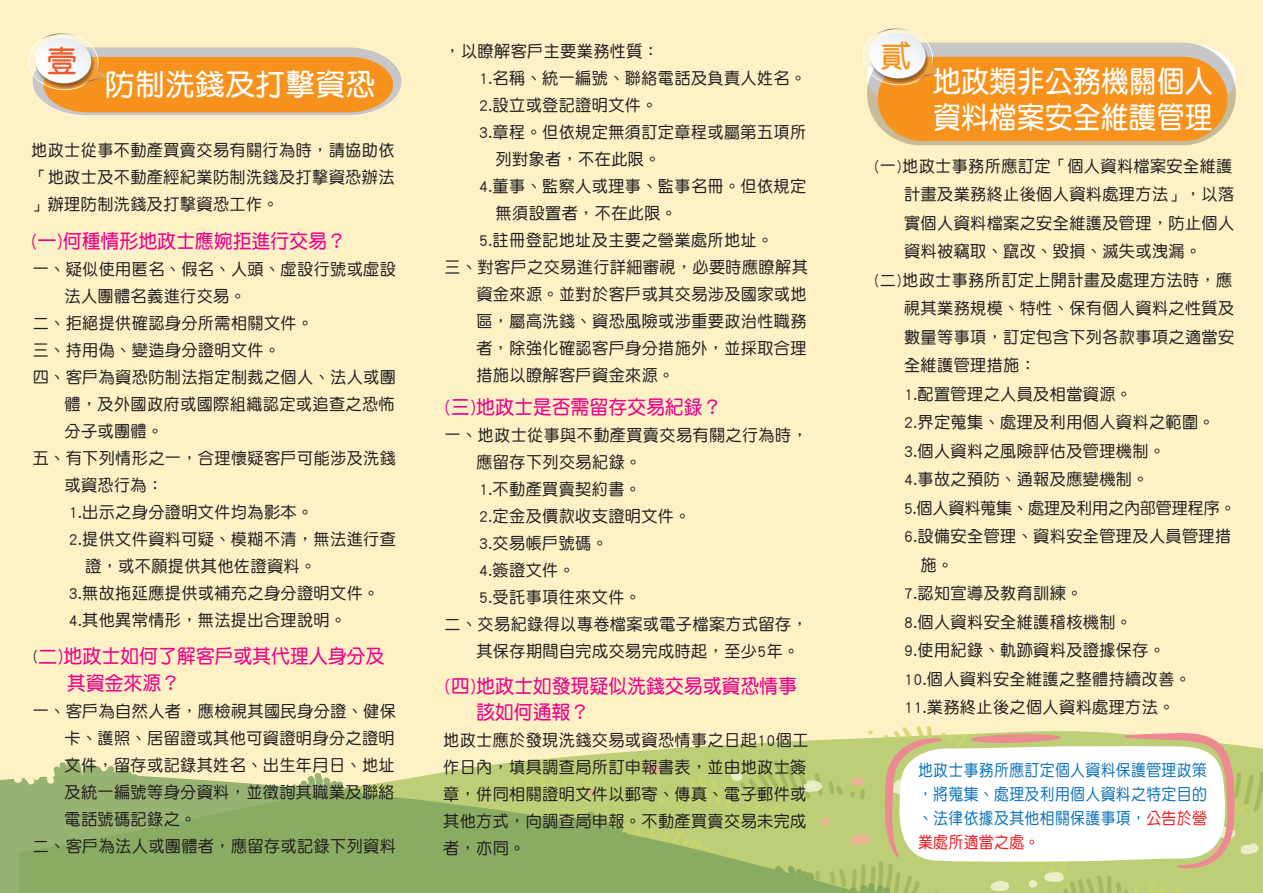
<style>
.page{position:relative;width:1263px;height:893px;background:#fef1c6}
.page>*{position:absolute;margin:0;border:0;box-sizing:border-box;transform-origin:0 0}
.t1{font:30.75px "DF Yuan Std W7";color:#f15929}
.t2{font:30.75px "DF Yuan Std W7";color:#f7931d}
.t3{font:30px/36px "DF Yuan Std W7";letter-spacing:.025em;color:#fff;scale:.91 1}
.t4{font:30px "DF Yuan Std W7";letter-spacing:.025em;color:#fff}
.t5{font:19.5px/27px "DF Yuan Std W7";letter-spacing:.025em;color:#ed028c;scale:.94 1}
.t6{font:16.5px/27px "DF Yuan Std W5";letter-spacing:.025em;color:#231f20;text-align:justify}
.t7{font:16.5px/24px "DF Yuan Std W5";letter-spacing:.025em;color:#1074bc;text-align:justify;scale:.9 1}
.t8{font:16.5px "DF Yuan Std W5";letter-spacing:-.01em;color:#231f20}
.s1{font-family:"DF Yuan Std W5";font-size:16.5px;color:#231f20}
.s2{color:#ee1d23}
</style>
<div class="page">
<svg style="left:546px;top:726px;width:717px;height:38px"></svg>
<svg style="left:1175px;top:764px;width:88px;height:129px;background:#bcce76"></svg>
<svg style="left:0;top:759px;width:1175px;height:134px;background:#a6be72"></svg>
<svg style="left:28px;top:33px;width:373px;height:83px"></svg>
<svg style="left:862px;top:28px;width:374px;height:117px"></svg>
<svg style="left:884px;top:733px;width:350px;height:136px;background:#f2eede"></svg>
<h1 class="t1" style="left:47px;top:44px;width:32px">壹</h1>
<p class="t6" style="left:445px;top:37px;width:216px">，以瞭解客戶主要業務性質：</p>
<p class="t6" style="left:479px;top:64px;width:329px">1.名稱、統一編號、聯絡電話及負責人姓名。</p>
<p class="t6" style="left:479px;top:91px;width:180px">2.設立或登記證明文件。</p>
<p class="t6" style="left:479px;top:118px;width:329px">3.章程。但依規定無須訂定章程或屬第五項所</p>
<p class="t6" style="left:496px;top:145px;width:166px">列對象者，不在此限。</p>
<p class="t6" style="left:479px;top:172px;width:329px">4.董事、監察人或理事、監事名冊。但依規定</p>
<p class="t6" style="left:496px;top:199px;width:183px">無須設置者，不在此限。</p>
<p class="t6" style="left:479px;top:226px;width:296px">5.註冊登記地址及主要之營業處所地址。</p>
<p class="t6" style="left:445px;top:253px;width:365px">三、對客戶之交易進行詳細審視，必要時應瞭解其</p>
<p class="t6" style="left:476px;top:280px;width:332px">資金來源。並對於客戶或其交易涉及國家或地</p>
<p class="t6" style="left:476px;top:307px;width:332px">區，屬高洗錢、資恐風險或涉重要政治性職務</p>
<p class="t6" style="left:476px;top:334px;width:332px">者，除強化確認客戶身分措施外，並採取合理</p>
<p class="t6" style="left:476px;top:361px;width:199px">措施以瞭解客戶資金來源。</p>
<p class="t5" style="left:445px;top:393px;width:296px">(三)地政士是否需留存交易紀錄？</p>
<p class="t6" style="left:445px;top:421px;width:365px">一、地政士從事與不動產買賣交易有關之行為時，</p>
<p class="t6" style="left:476px;top:448px;width:166px">應留存下列交易紀錄。</p>
<p class="t6" style="left:479px;top:475px;width:163px">1.不動產買賣契約書。</p>
<p class="t6" style="left:479px;top:502px;width:213px">2.定金及價款收支證明文件。</p>
<p class="t6" style="left:479px;top:529px;width:130px">3.交易帳戶號碼。</p>
<p class="t6" style="left:479px;top:556px;width:97px">4.簽證文件。</p>
<p class="t6" style="left:479px;top:583px;width:163px">5.受託事項往來文件。</p>
<p class="t6" style="left:445px;top:610px;width:365px">二、交易紀錄得以專卷檔案或電子檔案方式留存，</p>
<p class="t6" style="left:476px;top:637px;width:324px">其保存期間自完成交易完成時起，至少5年。</p>
<p class="t5" style="left:476px;top:673px;width:342px;line-height:25.5px;text-indent:-32px">(四)地政士如發現疑似洗錢交易或資恐情事該如何通報？</p>
<p class="t6" style="left:443px;top:726px;width:367px;text-align:left">地政士應於發現洗錢交易或資恐情事之日起10個工作日內，填具調查局所訂申報書表，並由地政士簽章，併同相關證明文件以郵寄、傳真、電子郵件或其他方式，向調查局申報。不動產買賣交易未完成者，亦同。</p>
<h2 class="t4" style="left:105px;top:68px;width:271px">防制洗錢及打擊資恐</h2>
<p class="t6" style="left:31px;top:137px;width:365px">地政士從事不動產買賣交易有關行為時，請協助依「地政士及不動產經紀業防制洗錢及打擊資恐辦法」辦理防制洗錢及打擊資恐工作。</p>
<p class="t5" style="left:31px;top:227px;width:336px">(一)何種情形地政士應婉拒進行交易？</p>
<p class="t6" style="left:33px;top:255px;width:365px">一、疑似使用匿名、假名、人頭、虛設行號或虛設</p>
<p class="t6" style="left:65px;top:282px;width:183px">法人團體名義進行交易。</p>
<p class="t6" style="left:33px;top:309px;width:282px">二、拒絕提供確認身分所需相關文件。</p>
<p class="t6" style="left:33px;top:336px;width:249px">三、持用偽、變造身分證明文件。</p>
<p class="t6" style="left:33px;top:363px;width:365px">四、客戶為資恐防制法指定制裁之個人、法人或團</p>
<p class="t6" style="left:65px;top:390px;width:332px">體，及外國政府或國際組織認定或追查之恐怖</p>
<p class="t6" style="left:65px;top:417px;width:100px">分子或團體。</p>
<p class="t6" style="left:33px;top:444px;width:365px">五、有下列情形之一，合理懷疑客戶可能涉及洗錢</p>
<p class="t6" style="left:65px;top:471px;width:100px">或資恐行為：</p>
<p class="t6" style="left:69px;top:498px;width:246px">1.出示之身分證明文件均為影本。</p>
<p class="t6" style="left:69px;top:525px;width:329px">2.提供文件資料可疑、模糊不清，無法進行查</p>
<p class="t6" style="left:85px;top:552px;width:232px">證，或不願提供其他佐證資料。</p>
<p class="t6" style="left:69px;top:579px;width:312px">3.無故拖延應提供或補充之身分證明文件。</p>
<p class="t6" style="left:69px;top:606px;width:279px">4.其他異常情形，無法提出合理說明。</p>
<p class="t5" style="left:67px;top:643px;width:339px;text-indent:-35px"><span class="s1">(</span>二)地政士如何了解客戶或其代理人身分及其資金來源？</p>
<p class="t6" style="left:33px;top:698px;width:365px">一、客戶為自然人者，應檢視其國民身分證、健保</p>
<p class="t6" style="left:65px;top:725px;width:332px">卡、護照、居留證或其他可資證明身分之證明</p>
<p class="t6" style="left:65px;top:752px;width:332px">文件，留存或記錄其姓名、出生年月日、地址</p>
<p class="t6" style="left:65px;top:779px;width:332px">及統一編號等身分資料，並徵詢其職業及聯絡</p>
<p class="t6" style="left:65px;top:806px;width:133px">電話號碼記錄之。</p>
<p class="t6" style="left:33px;top:833px;width:365px">二、客戶為法人或團體者，應留存或記錄下列資料</p>
<h1 class="t2" style="left:881px;top:39px;width:32px">貳</h1>
<h2 class="t3" style="left:933px;top:62px;width:308px">地政類非公務機關個人資料檔案安全維護管理</h2>
<p class="t6" style="left:874px;top:152px;width:360px">(一)地政士事務所應訂定「個人資料檔案安全維護</p>
<p class="t6" style="left:904px;top:181px;width:332px">計畫及業務終止後個人資料處理方法」，以落</p>
<p class="t6" style="left:904px;top:209px;width:332px">實個人資料檔案之安全維護及管理，防止個人</p>
<p class="t6" style="left:904px;top:238px;width:299px">資料被竊取、竄改、毀損、滅失或洩漏。</p>
<p class="t6" style="left:874px;top:266px;width:360px">(二)地政士事務所訂定上開計畫及處理方法時，應</p>
<p class="t6" style="left:904px;top:295px;width:332px">視其業務規模、特性、保有個人資料之性質及</p>
<p class="t6" style="left:904px;top:323px;width:332px">數量等事項，訂定包含下列各款事項之適當安</p>
<p class="t6" style="left:904px;top:351px;width:133px">全維護管理措施：</p>
<p class="t6" style="left:904px;top:380px;width:229px">1.配置管理之人員及相當資源。</p>
<p class="t6" style="left:904px;top:408px;width:312px">2.界定蒐集、處理及利用個人資料之範圍。</p>
<p class="t6" style="left:904px;top:437px;width:263px">3.個人資料之風險評估及管理機制。</p>
<p class="t6" style="left:904px;top:465px;width:246px">4.事故之預防、通報及應變機制。</p>
<p class="t8" style="left:904px;top:499px;width:333px">5.個人資料蒐集、處理及利用之內部管理程序。</p>
<p class="t6" style="left:904px;top:522px;width:329px">6.設備安全管理、資料安全管理及人員管理措</p>
<p class="t6" style="left:920px;top:551px;width:34px">施。</p>
<p class="t6" style="left:904px;top:579px;width:180px">7.認知宣導及教育訓練。</p>
<p class="t6" style="left:904px;top:608px;width:229px">8.個人資料安全維護稽核機制。</p>
<p class="t6" style="left:904px;top:636px;width:263px">9.使用紀錄、軌跡資料及證據保存。</p>
<p class="t6" style="left:904px;top:665px;width:288px">10.個人資料安全維護之整體持續改善。</p>
<p class="t6" style="left:904px;top:693px;width:272px">11.業務終止後之個人資料處理方法。</p>
<p class="t7" style="left:918px;top:757px;width:322px">地政士事務所應訂定個人資料保護管理政策，將蒐集、處理及利用個人資料之特定目的、法律依據及其他相關保護事項，<span class="s2">公告於營業處所適當之處。</span></p>
</div>
